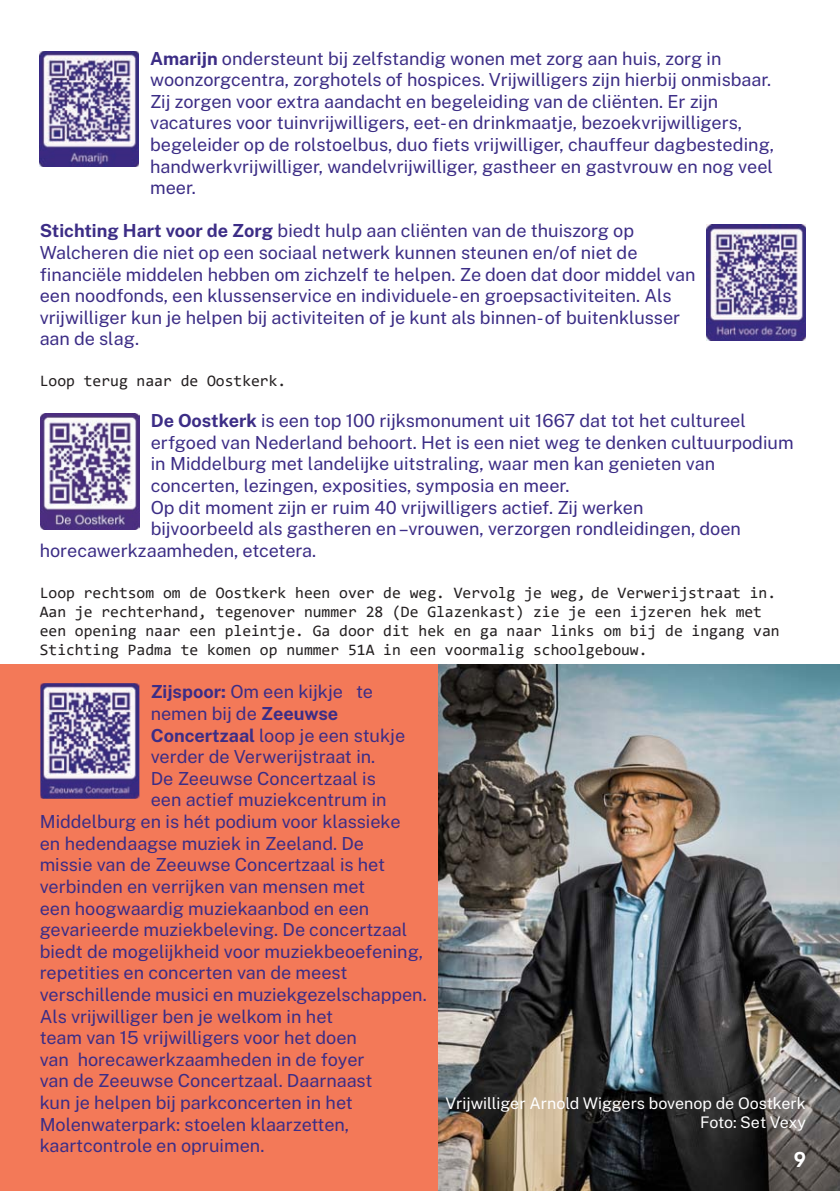
<style>
.page{position:relative;width:840px;height:1191px;background:#fff}
.page>*{position:absolute;margin:0;border:0;box-sizing:border-box;transform-origin:0 0}
.t1{font:700 20px "Montreux GS";color:#fff}
.t2{font:18px/21.6px "Public Sans";color:#3c2d86}
.t3{font:16px/19.2px "Consolas";color:#231f20}
.t4{font:16px/19.2px "Public Sans";color:#fff;text-align:right}
.s1{font-weight:700}
</style>
<div class="page">
<div style="left:0;top:665px;width:482px;height:526px;background:#f37958"></div>
<img style="left:438px;top:665px;width:401px;height:526px">
<img style="left:40px;top:51px;width:99px;height:115px">
<img style="left:706px;top:225px;width:99px;height:115px">
<img style="left:40px;top:413px;width:99px;height:116px">
<img style="left:40px;top:683px;width:99px;height:115px">
<p class="t2" style="left:150px;top:46px;width:625px"><span class="s1">Amarijn</span> ondersteunt bij zelfstandig wonen met zorg aan huis, zorg in woonzorgcentra, zorghotels of hospices. Vrijwilligers zijn hierbij onmisbaar.<br>Zij zorgen voor extra aandacht en begeleiding van de cliënten. Er zijn vacatures voor tuinvrijwilligers, eet- en drinkmaatje, bezoekvrijwilligers, begeleider op de rolstoelbus, duo fiets vrijwilliger, chauffeur dagbesteding, handwerkvrijwilliger, wandelvrijwilliger, gastheer en gastvrouw en nog veel meer.</p>
<p class="t2" style="left:40px;top:219px;width:657px"><span class="s1">Stichting Hart voor de Zorg</span> biedt hulp aan cliënten van de thuiszorg op Walcheren die niet op een sociaal netwerk kunnen steunen en/of niet de financiële middelen hebben om zichzelf te helpen. Ze doen dat door middel van een noodfonds, een klussenservice en individuele- en groepsactiviteiten. Als vrijwilliger kun je helpen bij activiteiten of je kunt als binnen- of buitenklusser aan de slag.</p>
<p class="t3" style="left:40px;top:371px;width:248px">Loop terug naar de Oostkerk.</p>
<p class="t2" style="left:151px;top:409px;width:596px"><span class="s1">De Oostkerk</span> is een top 100 rijksmonument uit 1667 dat tot het cultureel</p>
<p class="t2" style="left:151px;top:430px;width:644px">erfgoed van Nederland behoort. Het is een niet weg te denken cultuurpodium</p>
<p class="t2" style="left:151px;top:452px;width:565px">in Middelburg met landelijke uitstraling, waar men kan genieten van</p>
<p class="t2" style="left:151px;top:474px;width:420px">concerten, lezingen, exposities, symposia en meer.</p>
<p class="t2" style="left:151px;top:495px;width:494px">Op dit moment zijn er ruim 40 vrijwilligers actief. Zij werken</p>
<p class="t2" style="left:151px;top:517px;width:591px">bijvoorbeeld als gastheren en –vrouwen, verzorgen rondleidingen, doen</p>
<p class="t2" style="left:40px;top:538px;width:278px">horecawerkzaamheden, etcetera.</p>
<p class="t3" style="left:40px;top:582px;width:741px">Loop rechtsom om de Oostkerk heen over de weg. Vervolg je weg, de Verwerijstraat in.<br>Aan je rechterhand, tegenover nummer 28 (De Glazenkast) zie je een ijzeren hek met een opening naar een pleintje. Ga door dit hek en ga naar links om bij de ingang van Stichting Padma te komen op nummer 51A in een voormalig schoolgebouw.</p>
<p class="t2" style="left:151px;top:680px;width:223px"><span class="s1">Zijspoor:</span> Om een kijkje te</p>
<p class="t2" style="left:151px;top:702px;width:189px">nemen bij de <span class="s1">Zeeuwse</span></p>
<p class="t2" style="left:151px;top:723px;width:256px"><span class="s1">Concertzaal</span> loop je een stukje</p>
<p class="t2" style="left:151px;top:745px;width:226px">verder de Verwerijstraat in.</p>
<p class="t2" style="left:151px;top:766px;width:226px">De Zeeuwse Concertzaal is</p>
<p class="t2" style="left:151px;top:788px;width:237px">een actief muziekcentrum in</p>
<p class="t2" style="left:40px;top:810px;width:362px">Middelburg en is hét podium voor klassieke</p>
<p class="t2" style="left:40px;top:831px;width:326px">en hedendaagse muziek in Zeeland. De</p>
<p class="t2" style="left:40px;top:853px;width:346px">missie van de Zeeuwse Concertzaal is het</p>
<p class="t2" style="left:40px;top:874px;width:327px">verbinden en verrijken van mensen met</p>
<p class="t2" style="left:40px;top:896px;width:331px">een hoogwaardig muziekaanbod en een</p>
<p class="t2" style="left:40px;top:918px;width:369px">gevarieerde muziekbeleving. De concertzaal</p>
<p class="t2" style="left:40px;top:939px;width:385px">biedt de mogelijkheid voor muziekbeoefening,</p>
<p class="t2" style="left:40px;top:961px;width:309px">repetities en concerten van de meest</p>
<p class="t2" style="left:40px;top:982px;width:388px">verschillende musici en muziekgezelschappen.</p>
<p class="t2" style="left:40px;top:1004px;width:295px">Als vrijwilliger ben je welkom in het</p>
<p class="t2" style="left:40px;top:1026px;width:318px">team van 15 vrijwilligers voor het doen</p>
<p class="t2" style="left:40px;top:1047px;width:326px">van horecawerkzaamheden in de foyer</p>
<p class="t2" style="left:40px;top:1069px;width:334px">van de Zeeuwse Concertzaal. Daarnaast</p>
<p class="t2" style="left:40px;top:1090px;width:314px">kun je helpen bij parkconcerten in het</p>
<p class="t2" style="left:40px;top:1112px;width:311px">Molenwaterpark: stoelen klaarzetten,</p>
<p class="t2" style="left:40px;top:1134px;width:226px">kaartcontrole en opruimen.</p>
<p class="t4" style="left:445px;top:1092px;width:361px">Vrijwilliger Arnold Wiggers bovenop de Oostkerk<br>Foto: Set Vexy</p>
<p class="t1" style="left:793px;top:1146px;width:14px">9</p>
</div>
